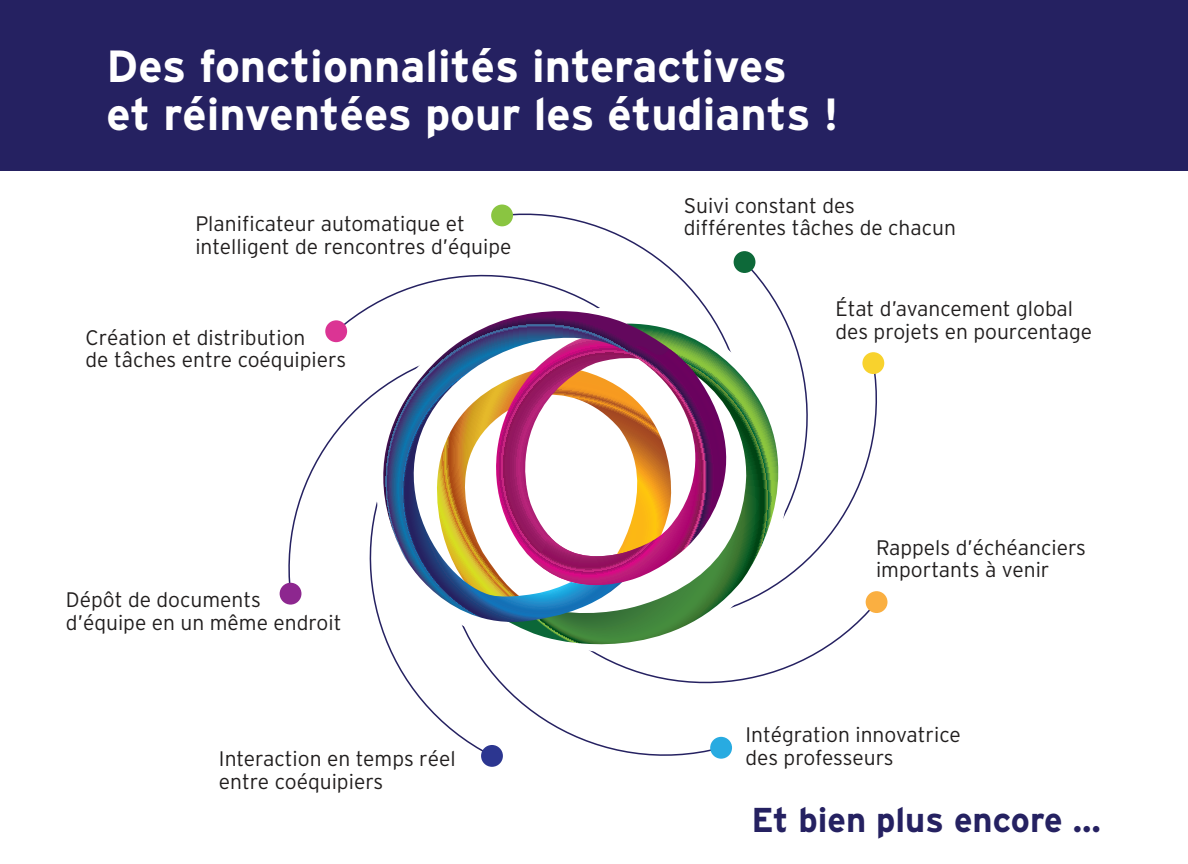
<style>
.page{position:relative;width:1188px;height:864px;background:#fff}
.page>*{position:absolute;margin:0;border:0;box-sizing:border-box;transform-origin:0 0}
.t1{font:700 45px/48px "Interstate";color:#fff}
.t2{font:700 34.5px "Interstate";color:#252161}
.t3{font:300 21px/22.5px "Interstate";color:#211e1e}
</style>
<div class="page">
<div style="left:0;top:0;width:1188px;height:171px;background:#252161"></div>
<svg style="left:500px;top:204px;width:147px;height:46px"></svg>
<svg style="left:279px;top:433px;width:55px;height:162px"></svg>
<svg style="left:448px;top:710px;width:275px;height:57px"></svg>
<svg style="left:334px;top:250px;width:544px;height:460px"></svg>
<svg style="left:335px;top:311px;width:346px;height:324px"></svg>
<svg style="left:512px;top:346px;width:260px;height:259px"></svg>
<div style="left:491px;top:205px;width:22px;height:21px;background:#8ac541;border-radius:50%"></div>
<div style="left:734px;top:251px;width:21px;height:22px;background:#0d6939;border-radius:50%"></div>
<div style="left:325px;top:320px;width:22px;height:22px;background:#db3494;border-radius:50%"></div>
<div style="left:481px;top:745px;width:22px;height:22px;background:#2c3690;border-radius:50%"></div>
<div style="left:280px;top:583px;width:21px;height:22px;background:#8d278f;border-radius:50%"></div>
<div style="left:710px;top:737px;width:22px;height:22px;background:#28abe1;border-radius:50%"></div>
<div style="left:866px;top:591px;width:21px;height:22px;background:#faaf41;border-radius:50%"></div>
<div style="left:862px;top:352px;width:22px;height:22px;background:#f8d22d;border-radius:50%"></div>
<h1 class="t1" style="left:107px;top:42px;width:734px">Des fonctionnalités interactives et réinventées pour les étudiants !</h1>
<p class="t3" style="left:195px;top:212px;width:318px">Planificateur automatique et intelligent de rencontres d’équipe</p>
<p class="t3" style="left:85px;top:326px;width:262px">Création et distribution<br>de tâches entre coéquipiers</p>
<p class="t3" style="left:66px;top:589px;width:277px">Dépôt de documents d’équipe en un même endroit</p>
<p class="t3" style="left:219px;top:748px;width:238px">Interaction en temps réel entre coéquipiers</p>
<p class="t3" style="left:684px;top:194px;width:274px">Suivi constant des différentes tâches de chacun</p>
<p class="t3" style="left:835px;top:298px;width:258px">État d’avancement global des projets en pourcentage</p>
<p class="t3" style="left:876px;top:536px;width:212px">Rappels d’échéanciers importants à venir</p>
<p class="t3" style="left:746px;top:724px;width:217px">Intégration innovatrice des professeurs</p>
<h2 class="t2" style="left:751px;top:801px;width:351px">Et bien plus encore …</h2>
</div>
